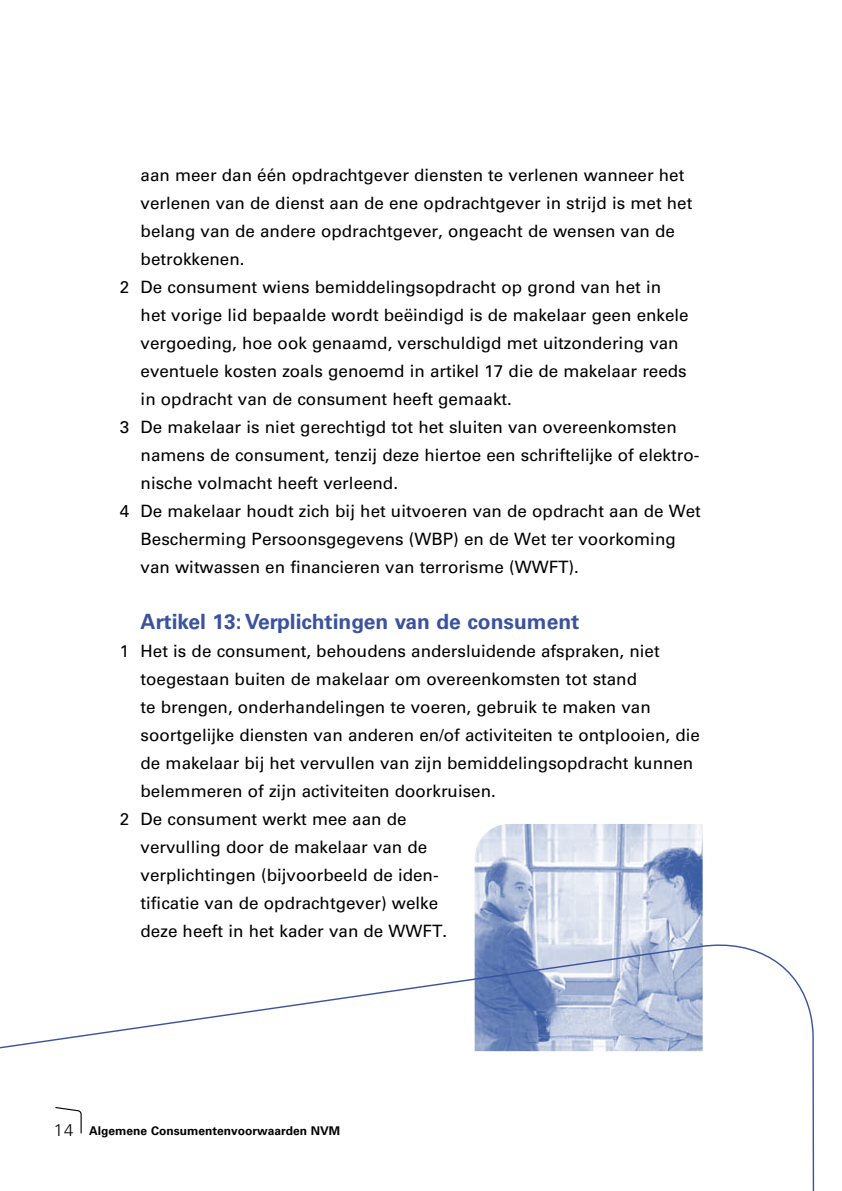
<style>
.page{position:relative;width:842px;height:1191px;background:#fff}
.page>*{position:absolute;margin:0;border:0;box-sizing:border-box;transform-origin:0 0}
.t1{font:700 21px "Univers";color:#3b539e}
.t2{font:17px "Univers";color:#000}
.t3{font:700 12px "Univers";color:#000}
.s1{font-weight:300;font-size:17px}
</style>
<div class="page">
<svg style="left:474px;top:824px;width:229px;height:120px;background:#c2cde2"></svg>
<svg style="left:0;top:944px;width:815px;height:247px"></svg>
<p class="t2" style="left:141px;top:165px;width:545px">aan meer dan één opdrachtgever diensten te verlenen wanneer het</p>
<p class="t2" style="left:141px;top:193px;width:553px">verlenen van de dienst aan de ene opdrachtgever in strijd is met het</p>
<p class="t2" style="left:141px;top:221px;width:536px">belang van de andere opdrachtgever, ongeacht de wensen van de</p>
<p class="t2" style="left:141px;top:249px;width:105px">betrokkenen.</p>
<p class="t2" style="left:120px;top:277px;width:543px">2 De consument wiens bemiddelingsopdracht op grond van het in</p>
<p class="t2" style="left:141px;top:305px;width:549px">het vorige lid bepaalde wordt beëindigd is de makelaar geen enkele</p>
<p class="t2" style="left:141px;top:333px;width:539px">vergoeding, hoe ook genaamd, verschuldigd met uitzondering van</p>
<p class="t2" style="left:141px;top:361px;width:548px">eventuele kosten zoals genoemd in artikel 17 die de makelaar reeds</p>
<p class="t2" style="left:141px;top:389px;width:373px">in opdracht van de consument heeft gemaakt.</p>
<p class="t2" style="left:120px;top:417px;width:558px">3 De makelaar is niet gerechtigd tot het sluiten van overeenkomsten</p>
<p class="t2" style="left:141px;top:445px;width:560px">namens de consument, tenzij deze hiertoe een schriftelijke of elektro-</p>
<p class="t2" style="left:141px;top:473px;width:259px">nische volmacht heeft verleend.</p>
<p class="t2" style="left:120px;top:501px;width:583px">4 De makelaar houdt zich bij het uitvoeren van de opdracht aan de Wet</p>
<p class="t2" style="left:141px;top:529px;width:537px">Bescherming Persoonsgegevens (WBP) en de Wet ter voorkoming</p>
<p class="t2" style="left:141px;top:557px;width:440px">van witwassen en financieren van terrorisme (WWFT).</p>
<p class="t1" style="left:141px;top:609px;width:440px">Artikel 13: Verplichtingen van de consument</p>
<p class="t2" style="left:120px;top:641px;width:541px">1 Het is de consument, behoudens andersluidende afspraken, niet</p>
<p class="t2" style="left:141px;top:669px;width:498px">toegestaan buiten de makelaar om overeenkomsten tot stand</p>
<p class="t2" style="left:141px;top:697px;width:512px">te brengen, onderhandelingen te voeren, gebruik te maken van</p>
<p class="t2" style="left:141px;top:725px;width:561px">soortgelijke diensten van anderen en/of activiteiten te ontplooien, die</p>
<p class="t2" style="left:141px;top:753px;width:554px">de makelaar bij het vervullen van zijn bemiddelingsopdracht kunnen</p>
<p class="t2" style="left:141px;top:781px;width:357px">belemmeren of zijn activiteiten doorkruisen.</p>
<p class="t2" style="left:120px;top:809px;width:288px">2 De consument werkt mee aan de</p>
<p class="t2" style="left:141px;top:837px;width:288px">vervulling door de makelaar van de</p>
<p class="t2" style="left:141px;top:865px;width:300px">verplichtingen (bijvoorbeeld de iden-</p>
<p class="t2" style="left:141px;top:893px;width:299px">tificatie van de opdrachtgever) welke</p>
<p class="t2" style="left:141px;top:921px;width:308px">deze heeft in het kader van de WWFT.</p>
<p class="t3" style="left:54px;top:1123px;width:288px"><span class="s1">14</span> Algemene Consumentenvoorwaarden NVM</p>
</div>
